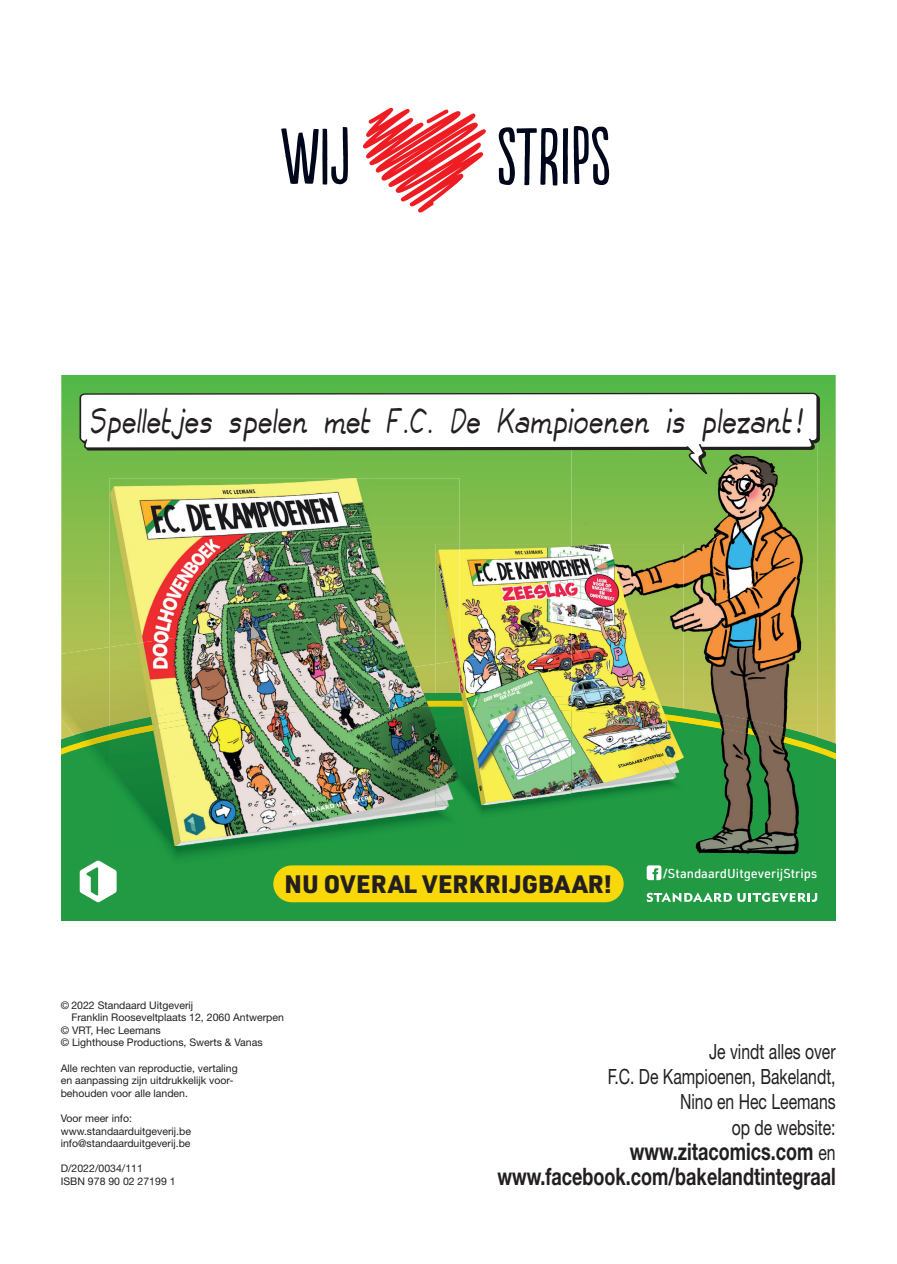
<style>
.page{position:relative;width:897px;height:1264px;background:#fff}
.page>*{position:absolute;margin:0;border:0;box-sizing:border-box;transform-origin:0 0}
.t1{font:30.9px "Xavier";color:#231f20;scale:.65 1}
.t2{font:900 24.75px "URWDIN";letter-spacing:.01em;color:#231f20}
.t3{font:700 24px/25.2px "Helvetica Neue LT Std";color:#231f20;text-align:right;scale:.75 1}
.t4{font:21px/25.2px "Helvetica Neue LT Std";color:#231f20;text-align:right;scale:.75 1}
.t5{font:500 12.75px "URWDIN";letter-spacing:.005em;color:#fff}
.t6{font:10.5px/12.6px "Helvetica Neue LT Std";color:#231f20}
.s1{font-weight:400;font-size:21px}
</style>
<div class="page">
<svg style="left:363px;top:108px;width:123px;height:104px"></svg>
<svg style="left:281px;top:127px;width:67px;height:57px"></svg>
<svg style="left:498px;top:127px;width:59px;height:58px"></svg>
<svg style="left:563px;top:126px;width:46px;height:59px"></svg>
<svg style="left:61px;top:375px;width:774px;height:318px;background:#76bb4c"></svg>
<div style="left:61px;top:693px;width:774px;height:227px;background:#229a43"></div>
<svg style="left:61px;top:700px;width:774px;height:66px;background:#81ad45"></svg>
<img style="left:571px;top:473px;width:246px;height:85px">
<img style="left:683px;top:558px;width:134px;height:150px">
<img style="left:571px;top:708px;width:246px;height:152px">
<img style="left:683px;top:716px;width:134px;height:36px">
<img style="left:160px;top:821px;width:301px;height:43px">
<img style="left:61px;top:647px;width:49px;height:88px">
<img style="left:74px;top:725px;width:36px;height:56px">
<img style="left:79px;top:734px;width:31px;height:13px">
<img style="left:110px;top:478px;width:261px;height:173px">
<img style="left:371px;top:478px;width:88px;height:186px">
<img style="left:360px;top:651px;width:12px;height:42px">
<img style="left:372px;top:701px;width:12px;height:6px">
<img style="left:372px;top:830px;width:87px;height:15px">
<img style="left:110px;top:620px;width:250px;height:74px">
<img style="left:110px;top:694px;width:262px;height:151px">
<img style="left:372px;top:709px;width:44px;height:127px">
<img style="left:415px;top:765px;width:44px;height:65px">
<img style="left:110px;top:702px;width:260px;height:38px">
<img style="left:368px;top:664px;width:67px;height:29px">
<img style="left:384px;top:693px;width:51px;height:66px">
<img style="left:390px;top:700px;width:45px;height:7px">
<img style="left:471px;top:805px;width:100px;height:13px">
<img style="left:459px;top:544px;width:112px;height:100px">
<img style="left:571px;top:544px;width:112px;height:153px">
<img style="left:435px;top:544px;width:24px;height:116px">
<img style="left:435px;top:789px;width:24px;height:16px">
<img style="left:435px;top:790px;width:11px;height:15px">
<img style="left:459px;top:644px;width:112px;height:49px">
<img style="left:459px;top:693px;width:112px;height:112px">
<img style="left:459px;top:700px;width:112px;height:10px">
<img style="left:571px;top:644px;width:44px;height:53px">
<img style="left:571px;top:697px;width:112px;height:108px">
<img style="left:571px;top:705px;width:56px;height:10px">
<img style="left:435px;top:660px;width:24px;height:129px">
<div style="left:273px;top:865px;width:350px;height:37px;background:#f8d808;border-radius:18px"></div>
<svg style="left:646px;top:865px;width:15px;height:15px"></svg>
<svg style="left:646px;top:892px;width:171px;height:10px"></svg>
<svg style="left:80px;top:860px;width:37px;height:42px"></svg>
<svg style="left:79px;top:392px;width:741px;height:81px"></svg>
<h1 class="t1" style="left:91px;top:398px;width:1101px">Spelletjes spelen met F.C. De Kampioenen is plezant!</h1>
<h2 class="t2" style="left:284px;top:866px;width:329px">NU OVERAL VERKRIJGBAAR!</h2>
<p class="t5" style="left:662px;top:864px;width:156px">/StandaardUitgeverijStrips</p>
<p class="t6" style="left:61px;top:998px;width:134px">© 2022 Standaard Uitgeverij</p>
<p class="t6" style="left:71px;top:1010px;width:214px">Franklin Rooseveltplaats 12, 2060 Antwerpen</p>
<p class="t6" style="left:61px;top:1023px;width:102px">© VRT, Hec Leemans</p>
<p class="t6" style="left:61px;top:1036px;width:203px">© Lighthouse Productions, Swerts &amp; Vanas</p>
<p class="t6" style="left:61px;top:1061px;width:178px">Alle rechten van reproductie, vertaling en aanpassing zijn uitdrukkelijk voor&shy;behouden voor alle landen.</p>
<p class="t6" style="left:61px;top:1111px;width:132px">Voor meer info: www.standaarduitgeverij.be info@standaarduitgeverij.be</p>
<p class="t6" style="left:61px;top:1162px;width:116px">D/2022/0034/111<br>ISBN 978 90 02 27199 1</p>
<h3 class="t4" style="left:607px;top:1038px;width:305px">Je vindt alles over<br>F.C. De Kampioenen, Bakelandt,<br>Nino en Hec Leemans<br>op de website:</h3>
<h3 class="t3" style="left:497px;top:1137px;width:452px">www.zitacomics.com <span class="s1">en </span>www.facebook.com/bakelandtintegraal</h3>
</div>
